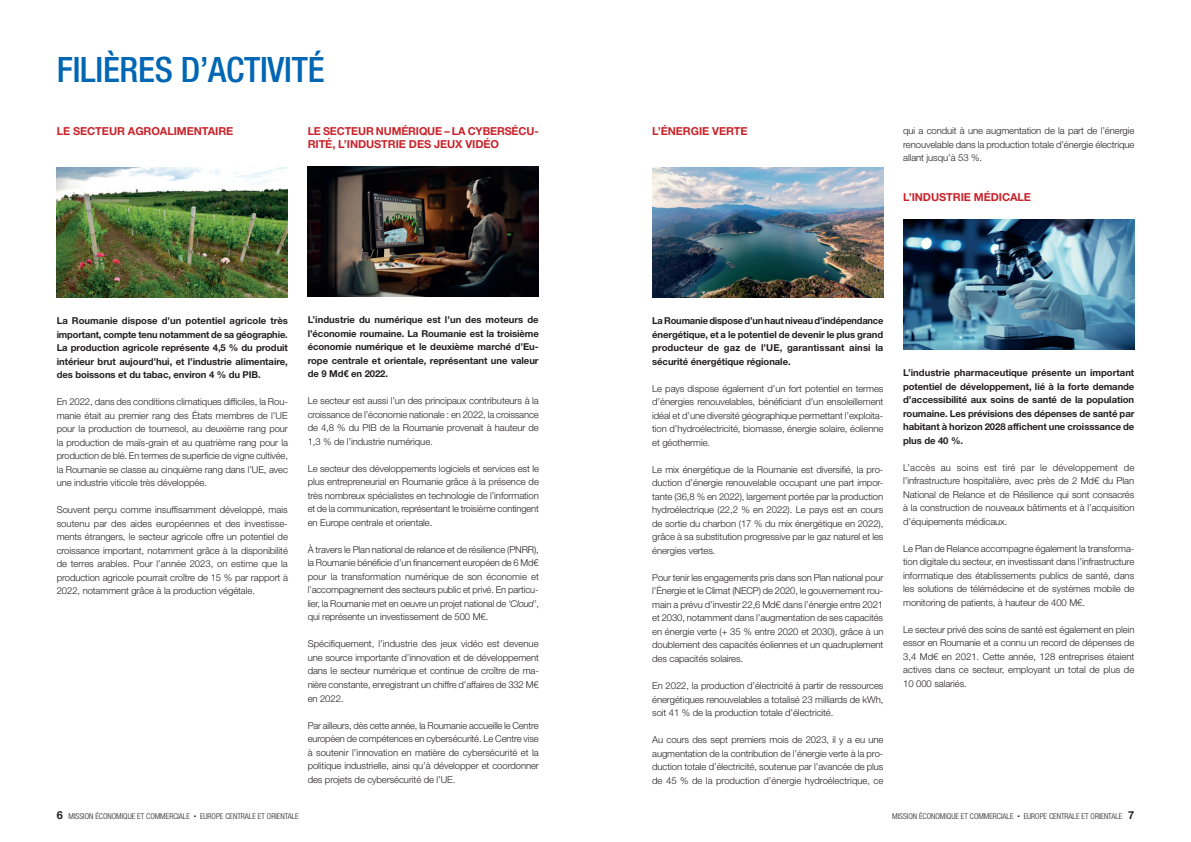
<style>
.page{position:relative;width:1191px;height:842px;background:#fff}
.page>*{position:absolute;margin:0;border:0;box-sizing:border-box;transform-origin:0 0}
.t1{font:500 condensed 35px "Helvetica Neue LT Std";letter-spacing:-.005em;color:#0166b3}
.t2{font:700 11px/12.5px "Helvetica Neue LT Std";letter-spacing:-.01em;color:#c8242b}
.t3{font:300 9.5px/13.5px "Helvetica Neue LT Std";letter-spacing:-.01em;color:#231f20;text-align:justify}
.t4{font:700 9.5px/13.5px "Helvetica Neue LT Std";letter-spacing:-.01em;color:#231f20;text-align:justify}
.t5{font:300 condensed 8px "Helvetica Neue LT Std";color:#231f20}
.s1{font-style:italic}
.s2{font-family:"Helvetica Neue";font-weight:700;font-stretch:normal;font-size:11px}
.s3{font-size:5px}
</style>
<div class="page">
<img style="left:57px;top:167px;width:231px;height:130px">
<img style="left:308px;top:166px;width:231px;height:130px">
<img style="left:652px;top:167px;width:231px;height:130px">
<img style="left:903px;top:219px;width:231px;height:130px">
<h1 class="t1" style="left:57px;top:48px;width:269px">FILIÈRES D’ACTIVITÉ</h1>
<p class="t2" style="left:57px;top:125px;width:178px">LE SECTEUR AGROALIMENTAIRE</p>
<p class="t2" style="left:308px;top:125px;width:233px">LE SECTEUR NUMÉRIQUE – LA CYBERSÉCU-<br>RITÉ, L’INDUSTRIE DES JEUX VIDÉO</p>
<p class="t2" style="left:652px;top:125px;width:97px">L’ÉNERGIE VERTE</p>
<p class="t3" style="left:903px;top:124px;width:233px">qui a conduit à une augmentation de la part de l’énergie renouvelable dans la production totale d’énergie électrique allant jusqu’à 53 %.</p>
<p class="t2" style="left:903px;top:190px;width:129px">L’INDUSTRIE MÉDICALE</p>
<p class="t4" style="left:57px;top:314px;width:233px">La Roumanie dispose d’un potentiel agricole très important, compte tenu notamment de sa géographie.<br>La production agricole représente 4,5 % du produit intérieur brut aujourd’hui, et l’industrie alimentaire, des boissons et du tabac, environ 4 % du PIB.</p>
<p class="t3" style="left:57px;top:395px;width:233px">En 2022, dans des conditions climatiques difficiles, la Rou&shy;manie était au premier rang des États membres de l’UE pour la production de tournesol, au deuxième rang pour la production de maïs-grain et au quatrième rang pour la production de blé. En termes de superficie de vigne cultivée, la Roumanie se classe au cinquième rang dans l’UE, avec une industrie viticole très développée.</p>
<p class="t3" style="left:57px;top:503px;width:233px">Souvent perçu comme insuffisamment développé, mais soutenu par des aides européennes et des investisse&shy;ments étrangers, le secteur agricole offre un potentiel de croissance important, notamment grâce à la disponibilité de terres arables. Pour l’année 2023, on estime que la production agricole pourrait croître de 15 % par rapport à 2022, notamment grâce à la production végétale.</p>
<p class="t4" style="left:308px;top:313px;width:233px">L’industrie du numérique est l’un des moteurs de l’économie roumaine. La Roumanie est la troisième économie numérique et le deuxième marché d’Eu&shy;rope centrale et orientale, représentant une valeur de 9 Md€ en 2022.</p>
<p class="t3" style="left:308px;top:394px;width:233px">Le secteur est aussi l’un des principaux contributeurs à la croissance de l’économie nationale : en 2022, la croissance de 4,8 % du PIB de la Roumanie provenait à hauteur de 1,3 % de l’industrie numérique.</p>
<p class="t3" style="left:308px;top:462px;width:233px">Le secteur des développements logiciels et services est le plus entrepreneurial en Roumanie grâce à la présence de très nombreux spécialistes en technologie de l’information et de la communication, représentant le troisième contingent en Europe centrale et orientale.</p>
<p class="t3" style="left:308px;top:543px;width:233px">À travers le Plan national de relance et de résilience (PNRR), la Roumanie bénéficie d’un financement européen de 6 Md€ pour la transformation numérique de son économie et l’accompagnement des secteurs public et privé. En particu&shy;lier, la Roumanie met en oeuvre un projet national de <span class="s1">‘Cloud’</span>, qui représente un investissement de 500 M€.</p>
<p class="t3" style="left:308px;top:637px;width:233px">Spécifiquement, l’industrie des jeux vidéo est devenue une source importante d’innovation et de développement dans le secteur numérique et continue de croître de ma&shy;nière constante, enregistrant un chiffre d’affaires de 332 M€ en 2022.</p>
<p class="t3" style="left:308px;top:718px;width:233px">Par ailleurs, dès cette année, la Roumanie accueille le Centre européen de compétences en cybersécurité. Le Centre vise à soutenir l’innovation en matière de cybersécurité et la politique industrielle, ainsi qu’à développer et coordonner des projets de cybersécurité de l’UE.</p>
<p class="t4" style="left:652px;top:314px;width:233px">La Roumanie dispose d’un haut niveau d’indépendance énergétique, et a le potentiel de devenir le plus grand producteur de gaz de l’UE, garantissant ainsi la sécurité énergétique régionale.</p>
<p class="t3" style="left:652px;top:382px;width:233px">Le pays dispose également d’un fort potentiel en termes d’énergies renouvelables, bénéficiant d’un ensoleillement idéal et d’une diversité géographique permettant l’exploita&shy;tion d’hydroélectricité, biomasse, énergie solaire, éolienne et géothermie.</p>
<p class="t3" style="left:652px;top:463px;width:233px">Le mix énergétique de la Roumanie est diversifié, la pro&shy;duction d’énergie renouvelable occupant une part impor&shy;tante (36,8 % en 2022), largement portée par la production hydroélectrique (22,2 % en 2022). Le pays est en cours de sortie du charbon (17 % du mix énergétique en 2022), grâce à sa substitution progressive par le gaz naturel et les énergies vertes.</p>
<p class="t3" style="left:652px;top:571px;width:233px">Pour tenir les engagements pris dans son Plan national pour l’Énergie et le Climat (NECP) de 2020, le gouvernement rou&shy;main a prévu d’investir 22,6 Md€ dans l’énergie entre 2021 et 2030, notamment dans l’augmentation de ses capacités en énergie verte (+ 35 % entre 2020 et 2030), grâce à un doublement des capacités éoliennes et un quadruplement des capacités solaires.</p>
<p class="t3" style="left:652px;top:679px;width:233px">En 2022, la production d’électricité à partir de ressources énergétiques renouvelables a totalisé 23 milliards de kWh, soit 41 % de la production totale d’électricité.</p>
<p class="t3" style="left:652px;top:733px;width:233px">Au cours des sept premiers mois de 2023, il y a eu une augmentation de la contribution de l’énergie verte à la pro&shy;duction totale d’électricité, soutenue par l’avancée de plus de 45 % de la production d’énergie hydroélectrique, ce</p>
<p class="t4" style="left:903px;top:366px;width:233px">L’industrie pharmaceutique présente un important potentiel de développement, lié à la forte demande d’accessibilité aux soins de santé de la population roumaine. Les prévisions des dépenses de santé par habitant à horizon 2028 affichent une croisssance de plus de 40 %.</p>
<p class="t3" style="left:903px;top:461px;width:233px">L’accès au soins est tiré par le développement de l’infrastructure hospitalière, avec près de 2 Md€ du Plan National de Relance et de Résilience qui sont consacrés à la construction de nouveaux bâtiments et à l’acquisition d’équipements médicaux.</p>
<p class="t3" style="left:903px;top:542px;width:233px">Le Plan de Relance accompagne également la transforma&shy;tion digitale du secteur, en investissant dans l’infrastructure informatique des établissements publics de santé, dans les solutions de télémédecine et de systèmes mobile de monitoring de patients, à hauteur de 400 M€.</p>
<p class="t3" style="left:903px;top:623px;width:233px">Le secteur privé des soins de santé est également en plein essor en Roumanie et a connu un record de dépenses de 3,4 Md€ en 2021. Cette année, 128 entreprises étaient actives dans ce secteur, employant un total de plus de 10 000 salariés.</p>
<p class="t5" style="left:57px;top:811px;width:243px"><span class="s2">6</span> MISSION ÉCONOMIQUE ET COMMERCIALE <span class="s3">•</span> EUROPE CENTRALE ET ORIENTALE</p>
<p class="t5" style="left:892px;top:811px;width:243px">MISSION ÉCONOMIQUE ET COMMERCIALE <span class="s3">•</span> EUROPE CENTRALE ET ORIENTALE <span class="s2">7</span></p>
</div>
